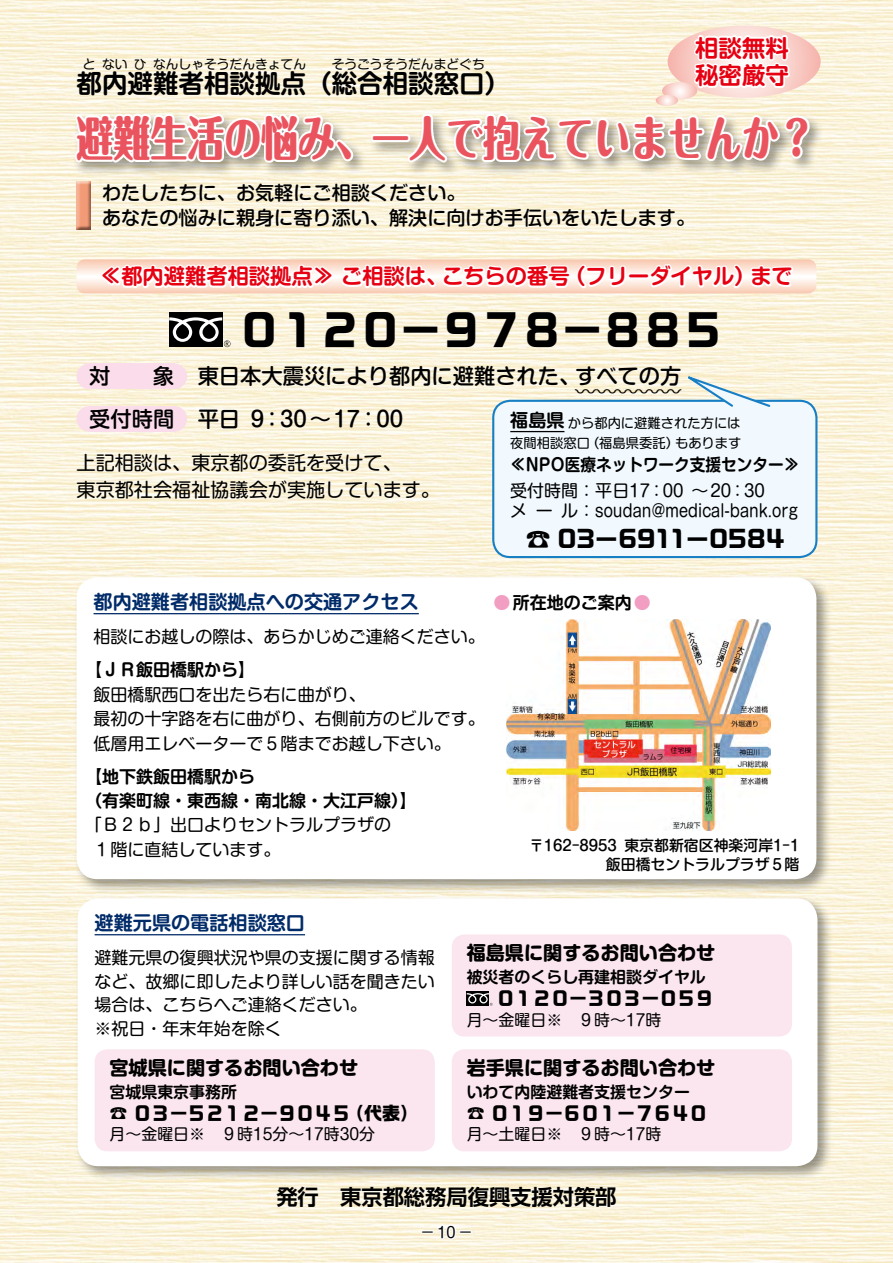
<style>
.page{position:relative;width:893px;height:1263px;background:#fff}
.page>*{position:absolute;margin:0;border:0;box-sizing:border-box;transform-origin:0 0}
.t1{font:800 46.8px "Maru Fo Pro";color:#ea545e;scale:.79 1}
.t2{font:700 40.35px "Ro G San Srf Std";color:#000}
.t3{font:700 25.5px "Shin M Go Pro De";color:#000}
.t4{font:700 23.4px "Ro G San Srf Std";color:#000}
.t5{font:700 23.4px/27.6px "Shin M Go Pro De";color:#e60012}
.t6{font:500 21.3px/42.5px "Shin M Go Pro";color:#000}
.t7{font:700 21.3px "Shin M Go Pro De";color:#e60012}
.t8{font:700 21.3px "Shin Go Pro De";color:#000}
.t9{font:500 19.2px/25.5px "Shin M Go Pro";color:#000}
.t10{font:700 19.2px "Shin M Go Pro";color:#000}
.t11{font:19.2px/27.6px "Shin M Go Pro";color:#000}
.t12{font:700 19.2px "Shin M Go Pro De";color:#002b69}
.t13{font:700 18px "Ro G San Srf Std";color:#000}
.t14{font:16.95px/24.5px "Shin M Go Pro";color:#000}
.t15{font:700 16.95px/24.5px "Shin M Go Pro De";color:#000}
.t16{font:700 16.95px "Shin M Go Pro De";color:#000;scale:.92 1}
.t17{font:15.9px "Shin M Go Pro";color:#000}
.t18{font:700 15.9px "Shin M Go Pro De";color:#000}
.t19{font:500 14.85px/19.2px "Shin M Go Pro";color:#000;text-align:right}
.t20{font:500 14.85px "Koz Go Pro";color:#000;scale:1.43 1}
.t21{font:14.85px "Shin M Go Pro";color:#000}
.t22{font:13.35px/19.6px "Shin M Go Pro";color:#000}
.t23{font:12.75px "Shin M Go Pro";color:#000}
.s1{font-family:"Shin M Go Pro De";font-weight:700;font-size:18px}
.s2{font-family:"Shin M Go Pro";font-weight:400;font-size:25.5px}
.s3{color:#f19ec2}
.s4{font-family:"Shin M Go Pro";font-weight:400}
</style>
<div class="page">
<img style="left:0;top:0;width:893px;height:1263px">
<div style="left:74px;top:574px;width:758px;height:320px;background:#000;opacity:.4"></div>
<div style="left:77px;top:577px;width:739px;height:302px;background:#fff;border-radius:21px"></div>
<div style="left:493px;top:401px;width:323px;height:156px;background:#f1f9fe;border-radius:17px"></div>
<div style="left:492px;top:400px;width:325px;height:158px;border:2px solid #187fc4;border-radius:17px"></div>
<div style="left:89px;top:364px;width:85px;height:25px;background:#fadcea"></div>
<div style="left:77px;top:364px;width:25px;height:25px;background:#fadcea;border-radius:50%"></div>
<div style="left:162px;top:364px;width:25px;height:25px;background:#fadcea;border-radius:50%"></div>
<div style="left:89px;top:406px;width:85px;height:26px;background:#fadcea"></div>
<div style="left:77px;top:406px;width:25px;height:26px;background:#fadcea;border-radius:50%"></div>
<div style="left:162px;top:406px;width:25px;height:26px;background:#fadcea;border-radius:50%"></div>
<hr style="left:510px;top:431px;width:54px;height:1px;background:#000">
<svg style="left:673px;top:369px;width:99px;height:38px"></svg>
<img style="left:506px;top:620px;width:264px;height:210px">
<hr style="left:94px;top:613px;width:325px;height:1px;background:#002b69">
<svg style="left:55px;top:0;width:766px;height:352px"></svg>
<div style="left:75px;top:895px;width:758px;height:286px;background:#000;opacity:.4"></div>
<div style="left:78px;top:898px;width:739px;height:268px;background:#fff;border-radius:21px"></div>
<hr style="left:95px;top:934px;width:210px;height:1px;background:#002b69">
<div style="left:95px;top:1049px;width:340px;height:102px;background:#fbe6ef;border-radius:13px"></div>
<div style="left:452px;top:1049px;width:340px;height:102px;background:#fbe6ef;border-radius:13px"></div>
<div style="left:452px;top:934px;width:340px;height:102px;background:#fbe6ef;border-radius:13px"></div>
<div style="left:467px;top:991px;width:22px;height:14px;background:#000"></div>
<svg style="left:467px;top:993px;width:26px;height:13px"></svg>
<div style="left:421px;top:1230px;width:13px;height:4px;border:3px solid #fff"></div>
<svg style="left:436px;top:1223px;width:21px;height:18px"></svg>
<div style="left:459px;top:1230px;width:13px;height:4px;border:3px solid #fff"></div>
<p class="t23" style="left:83px;top:54px;width:14px">と</p>
<p class="t23" style="left:102px;top:54px;width:27px">ない</p>
<p class="t23" style="left:134px;top:54px;width:14px">ひ</p>
<p class="t23" style="left:153px;top:54px;width:155px">なんしゃそうだんきょてん</p>
<p class="t23" style="left:332px;top:54px;width:155px">そうごうそうだんまどぐち</p>
<h3 class="t3" style="left:77px;top:62px;width:435px">都内避難者相談拠点（総合相談窓口）</h3>
<h3 class="t5" style="left:695px;top:31px;width:95px">相談無料秘密厳守</h3>
<h1 class="t1" style="left:77px;top:101px;width:937px">避難生活の悩み、一人で抱えていませんか？</h1>
<p class="t9" style="left:102px;top:177px;width:595px">わたしたちに、お気軽にご相談ください。<br>あなたの悩みに親身に寄り添い、解決に向けお手伝いをいたします。</p>
<p class="t7" style="left:100px;top:259px;width:694px">≪都内避難者相談拠点≫ ご相談は、こちらの番号（フリーダイヤル）まで</p>
<h2 class="t2" style="left:239px;top:302px;width:486px">０１２０−９７８−８８５</h2>
<p class="t6" style="left:89px;top:353px;width:594px">対　　象 東日本大震災により都内に避難された、すべての方受付時間 平日 9：30〜17：00</p>
<p class="t20" style="left:575px;top:382px;width:76px">〰〰〰〰〰</p>
<p class="t22" style="left:510px;top:411px;width:233px"><span class="s1">福島県</span>から都内に避難された方には夜間相談窓口（福島県委託）もあります</p>
<p class="t16" style="left:510px;top:451px;width:316px">≪NPO医療ネットワーク支援センター≫</p>
<p class="t14" style="left:510px;top:478px;width:289px;line-height:20.2px">受付時間：平日17：00 〜20：30<br>メール：soudan@medical-bank.org</p>
<h3 class="t4" style="left:525px;top:523px;width:260px"><span class="s2">☎</span> 03−6911−0584</h3>
<p class="t11" style="left:77px;top:446px;width:365px">上記相談は、東京都の委託を受けて、<br>東京都社会福祉協議会が実施しています。</p>
<p class="t12" style="left:94px;top:586px;width:327px">都内避難者相談拠点への交通アクセス</p>
<p class="t14" style="left:94px;top:623px;width:393px">相談にお越しの際は、あらかじめご連絡ください。</p>
<p class="t15" style="left:85px;top:655px;width:172px">【ＪＲ飯田橋駅から】</p>
<p class="t14" style="left:94px;top:680px;width:393px">飯田橋駅西口を出たら右に曲がり、<br>最初の十字路を右に曲がり、右側前方のビルです。低層用エレベーターで５階までお越し下さい。</p>
<p class="t15" style="left:85px;top:762px;width:333px">【地下鉄飯田橋駅から<br>（有楽町線・東西線・南北線・大江戸線）】</p>
<p class="t14" style="left:94px;top:811px;width:299px;text-indent:-9px">「Ｂ２ｂ」出口よりセントラルプラザの<br>１階に直結しています。</p>
<p class="t12" style="left:95px;top:907px;width:212px">避難元県の電話相談窓口</p>
<p class="t15" style="left:494px;top:588px;width:159px"><span class="s3">●</span>所在地のご案内<span class="s3">●</span></p>
<p class="t19" style="left:529px;top:834px;width:272px">〒162-8953 東京都新宿区神楽河岸1-1飯田橋セントラルプラザ５階</p>
<p class="t14" style="left:95px;top:944px;width:342px;line-height:23.4px">避難元県の復興状況や県の支援に関する情報など、故郷に即したより詳しい話を聞きたい場合は、こちらへご連絡ください。<br>※祝日・年末年始を除く</p>
<p class="t10" style="left:109px;top:1052px;width:250px">宮城県に関するお問い合わせ</p>
<p class="t18" style="left:109px;top:1079px;width:129px">宮城県東京事務所</p>
<p class="t13" style="left:109px;top:1101px;width:310px"><span class="s4">☎</span> ０３−５２１２−９０４５（代表）</p>
<p class="t17" style="left:109px;top:1121px;width:267px">月〜金曜日※　９時15分〜17時30分</p>
<p class="t10" style="left:467px;top:937px;width:250px">福島県に関するお問い合わせ</p>
<p class="t18" style="left:467px;top:964px;width:241px">被災者のくらし再建相談ダイヤル</p>
<p class="t13" style="left:497px;top:986px;width:218px">０１２０−３０３−０５９</p>
<p class="t17" style="left:467px;top:1007px;width:196px">月〜金曜日※　９時〜17時</p>
<p class="t10" style="left:467px;top:1052px;width:250px">岩手県に関するお問い合わせ</p>
<p class="t18" style="left:467px;top:1079px;width:225px">いわて内陸避難者支援センター</p>
<p class="t13" style="left:467px;top:1101px;width:242px"><span class="s4">☎</span> ０１９−６０１−７６４０</p>
<p class="t17" style="left:467px;top:1121px;width:196px">月〜土曜日※　９時〜17時</p>
<p class="t8" style="left:276px;top:1179px;width:342px">発行　東京都総務局復興支援対策部</p>
<p class="t21" style="left:420px;top:1220px;width:54px">− 10 −</p>
</div>
